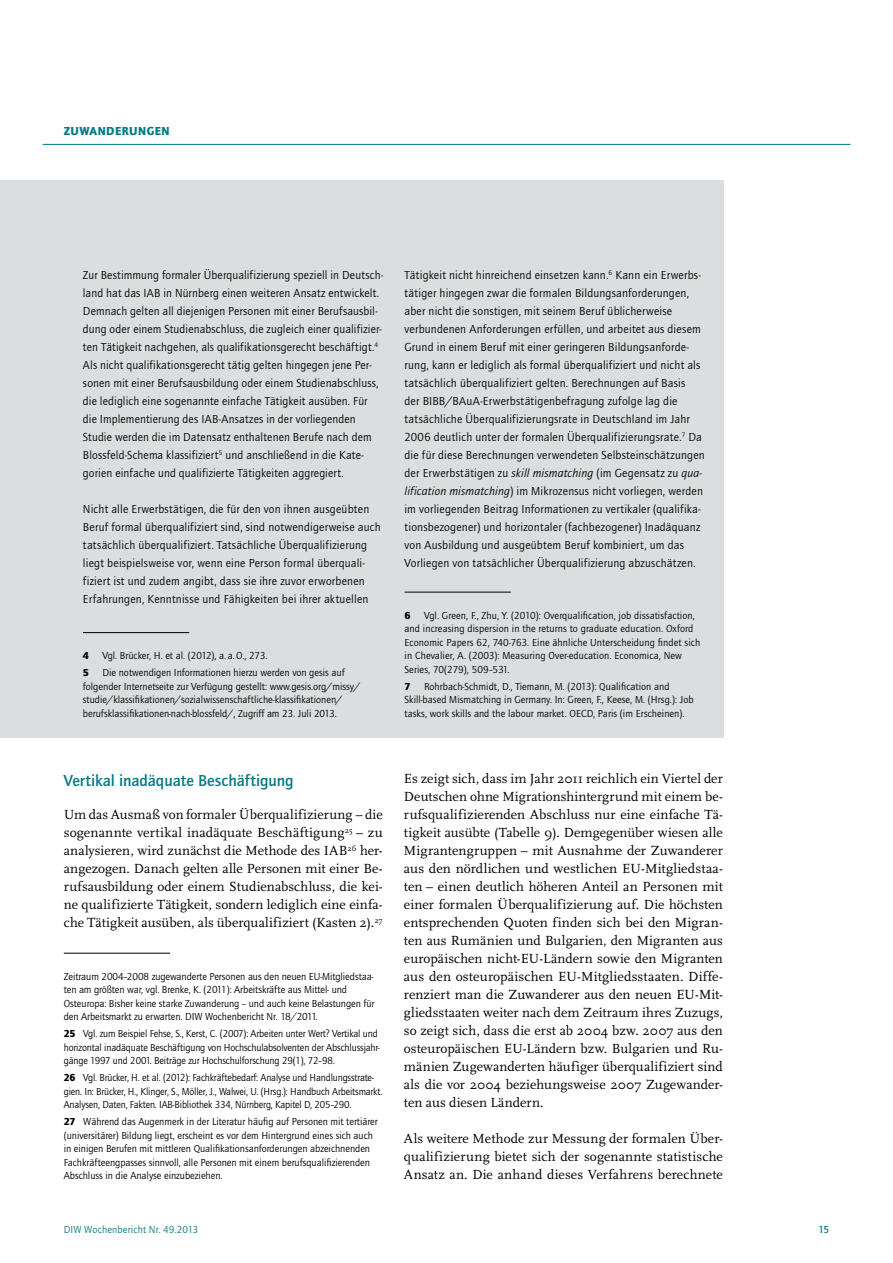
<style>
.page{position:relative;width:893px;height:1263px;background:#fff}
.page>*{position:absolute;margin:0;border:0;box-sizing:border-box;transform-origin:0 0}
.t1{font:500 16.5px "Quay Sans ITC Std";color:#007b85}
.t2{font:13.8px/18px "Scala Pro";letter-spacing:.005em;color:#000;text-align:justify}
.t3{font:12px/18px "Quay Sans ITC Std";letter-spacing:.015em;color:#000}
.t4{font:900 12px "Quay Sans ITC Std";letter-spacing:.04em;color:#007b85}
.t5{font:10.5px/13.5px "Quay Sans ITC Std";letter-spacing:-.005em;color:#000}
.t6{font:10.5px "Quay Sans ITC Std";letter-spacing:.015em;color:#007b85}
.t7{font:900 10.5px "Quay Sans ITC Std";color:#000}
.t8{font:500 10.5px "Quay Sans ITC Std";color:#007b85}
.s1{font-style:italic}
.s2{font-weight:900}
</style>
<div class="page">
<hr style="left:43px;top:144px;width:807px;height:1px;background:#007b85">
<div style="left:0;top:180px;width:77px;height:558px;background:#dcddde"></div>
<hr style="left:64px;top:953px;width:106px;height:1px;background:#000">
<div style="left:64px;top:180px;width:660px;height:558px;background:#dcddde"></div>
<hr style="left:83px;top:632px;width:106px;height:1px;background:#000">
<hr style="left:404px;top:592px;width:107px;height:1px;background:#000">
<p class="t4" style="left:64px;top:123px;width:26px">ZUWANDER</p>
<p class="t4" style="left:129px;top:123px;width:34px">UNGEN</p>
<p class="t3" style="left:83px;top:266px;width:302px">Zur Bestimmung formaler Überqualifizierung speziell in Deutsch&shy;land hat das IAB in Nürnberg einen weiteren Ansatz entwickelt.<br>Demnach gelten all diejenigen Personen mit einer Berufsausbil&shy;dung oder einem Studienabschluss, die zugleich einer qualifizier&shy;ten Tätigkeit nachgehen, als qualifikationsgerecht beschäftigt.<sup>4<br></sup>Als nicht qualifikationsgerecht tätig gelten hingegen jene Per&shy;sonen mit einer Berufsausbildung oder einem Studienabschluss, die lediglich eine sogenannte einfache Tätigkeit ausüben. Für die Implementierung des IAB-Ansatzes in der vorliegenden Studie werden die im Datensatz enthaltenen Berufe nach dem Blossfeld-Schema klassifiziert<sup>5</sup> und anschließend in die Kate&shy;gorien einfache und qualifizierte Tätigkeiten aggregiert.</p>
<p class="t3" style="left:83px;top:500px;width:299px">Nicht alle Erwerbstätigen, die für den von ihnen ausgeübten Beruf formal überqualifiziert sind, sind notwendigerweise auch tatsächlich überqualifiziert. Tatsächliche Überqualifizierung liegt beispielsweise vor, wenn eine Person formal überquali&shy;fiziert ist und zudem angibt, dass sie ihre zuvor erworbenen Erfahrungen, Kenntnisse und Fähigkeiten bei ihrer aktuellen</p>
<p class="t7" style="left:83px;top:649px;width:8px">4</p>
<p class="t5" style="left:102px;top:649px;width:166px">Vgl. Brücker, H. et al. (2012), a. a.O., 273.</p>
<p class="t7" style="left:83px;top:666px;width:8px">5</p>
<p class="t5" style="left:83px;top:666px;width:279px;text-indent:19px">Die notwendigen Informationen hierzu werden von gesis auf folgender Internetseite zur Verfügung gestellt: www.gesis.org/missy/ studie/klassifikationen/sozialwissenschaftliche-klassifikationen/ berufsklassifikationen-nach-blossfeld/, Zugriff am 23. Juli 2013.</p>
<p class="t3" style="left:404px;top:266px;width:302px">Tätigkeit nicht hinreichend einsetzen kann.<sup>6</sup> Kann ein Erwerbs&shy;tätiger hingegen zwar die formalen Bildungsanforderungen, aber nicht die sonstigen, mit seinem Beruf üblicherweise verbundenen Anforderungen erfüllen, und arbeitet aus diesem Grund in einem Beruf mit einer geringeren Bildungsanforde&shy;rung, kann er lediglich als formal überqualifiziert und nicht als tatsächlich überqualifiziert gelten. Berechnungen auf Basis<br>der BIBB/BAuA-Erwerbstätigenbefragung zufolge lag die tatsächliche Überqualifizierungsrate in Deutschland im Jahr 2006 deutlich unter der formalen Überqualifizierungsrate.<sup>7</sup> Da die für diese Berechnungen verwendeten Selbsteinschätzungen der Erwerbstätigen zu <span class="s1">skill mismatching</span> (im Gegensatz zu <span class="s1">qua&shy;lification mismatching</span>) im Mikrozensus nicht vorliegen, werden im vorliegenden Beitrag Informationen zu vertikaler (qualifika&shy;tionsbezogener) und horizontaler (fachbezogener) Inadäquanz von Ausbildung und ausgeübtem Beruf kombiniert, um das Vorliegen von tatsächlicher Überqualifizierung abzuschätzen.</p>
<p class="t5" style="left:404px;top:608px;width:297px;text-indent:19px">Vgl. Green, F., Zhu, Y. (2010): Overqualification, job dissatisfaction, and increasing dispersion in the returns to graduate education. Oxford Economic Papers 62, 740-763. Eine ähnliche Unterscheidung findet sich in Chevalier, A. (2003): Measuring Over-education. Economica, New Series, 70(279), 509–531.</p>
<p class="t7" style="left:404px;top:680px;width:8px">7</p>
<p class="t7" style="left:404px;top:608px;width:8px">6</p>
<p class="t5" style="left:404px;top:679px;width:291px;text-indent:19px">Rohrbach-Schmidt, D., Tiemann, M. (2013): Qualification and<br>Skill-based Mismatching in Germany. In: Green, F., Keese, M. (Hrsg.): Job tasks, work skills and the labour market. OECD, Paris (im Erscheinen).</p>
<h1 class="t1" style="left:64px;top:770px;width:231px">Vertikal inadäquate Beschäftigung</h1>
<p class="t2" style="left:64px;top:805px;width:320px">Um das Ausmaß von formaler Überqualifizierung – die sogenannte vertikal inadäquate Beschäftigung<sup>25</sup> – zu analysieren, wird zunächst die Methode des IAB<sup>26</sup> her&shy;angezogen. Danach gelten alle Personen mit einer Be&shy;rufsausbildung oder einem Studienabschluss, die kei&shy;ne qualifizierte Tätigkeit, sondern lediglich eine einfa&shy;che Tätigkeit ausüben, als überqualifiziert (Kasten 2).<sup>27</sup></p>
<p class="t5" style="left:64px;top:969px;width:312px">Zeitraum 2004–2008 zugewanderte Personen aus den neuen EU-Mitgliedstaa&shy;ten am größten war, vgl. Brenke, K. (2011): Arbeitskräfte aus Mittel- und Osteuropa: Bisher keine starke Zuwanderung – und auch keine Belastungen für den Arbeitsmarkt zu erwarten. DIW Wochenbericht Nr. 18/2011.</p>
<p class="t5" style="left:64px;top:1027px;width:317px"><span class="s2">25</span> Vgl. zum Beispiel Fehse, S., Kerst, C. (2007): Arbeiten unter Wert? Vertikal und horizontal inadäquate Beschäftigung von Hochschulabsolventen der Abschlussjahr&shy;gänge 1997 und 2001. Beiträge zur Hochschulforschung 29(1), 72–98.</p>
<p class="t5" style="left:64px;top:1071px;width:320px"><span class="s2">26</span> Vgl. Brücker, H. et al. (2012): Fachkräftebedarf: Analyse und Handlungsstrate&shy;gien. In: Brücker, H., Klinger, S., Möller, J., Walwei, U. (Hrsg.): Handbuch Arbeitsmarkt.<br>Analysen, Daten, Fakten. IAB-Bibliothek 334, Nürnberg, Kapitel D, 205–290.</p>
<p class="t5" style="left:64px;top:1115px;width:316px"><span class="s2">27</span> Während das Augenmerk in der Literatur häufig auf Personen mit tertiärer (universitärer) Bildung liegt, erscheint es vor dem Hintergrund eines sich auch in einigen Berufen mit mittleren Qualifikationsanforderungen abzeichnenden Fachkräfteengpasses sinnvoll, alle Personen mit einem berufsqualifizierenden Abschluss in die Analyse einzubeziehen.</p>
<p class="t6" style="left:64px;top:1223px;width:136px">DIW Wochenbericht Nr. 49.2013</p>
<p class="t2" style="left:404px;top:769px;width:320px">Es zeigt sich, dass im Jahr 2011 reichlich ein Viertel der Deutschen ohne Migrationshintergrund mit einem be&shy;rufsqualifizierenden Abschluss nur eine einfache Tä&shy;tigkeit ausübte (Tabelle 9). Demgegenüber wiesen alle Migrantengruppen – mit Ausnahme der Zuwanderer aus den nördlichen und westlichen EU-Mitgliedstaa&shy;ten – einen deutlich höheren Anteil an Personen mit einer formalen Überqualifizierung auf. Die höchsten entsprechenden Quoten finden sich bei den Migran&shy;ten aus Rumänien und Bulgarien, den Migranten aus europäischen nicht-EU-Ländern sowie den Migranten aus den osteuropäischen EU-Mitgliedsstaaten. Diffe&shy;renziert man die Zuwanderer aus den neuen EU-Mit&shy;gliedsstaaten weiter nach dem Zeitraum ihres Zuzugs, so zeigt sich, dass die erst ab 2004 bzw. 2007 aus den osteuropäischen EU-Ländern bzw. Bulgarien und Ru&shy;mänien Zugewanderten häufiger überqualifiziert sind als die vor 2004 beziehungsweise 2007 Zugewander&shy;ten aus diesen Ländern.</p>
<p class="t2" style="left:404px;top:1129px;width:320px">Als weitere Methode zur Messung der formalen Über&shy;qualifizierung bietet sich der sogenannte statistische Ansatz an. Die anhand dieses Verfahrens berechnete</p>
<p class="t8" style="left:819px;top:1223px;width:12px">15</p>
</div>
